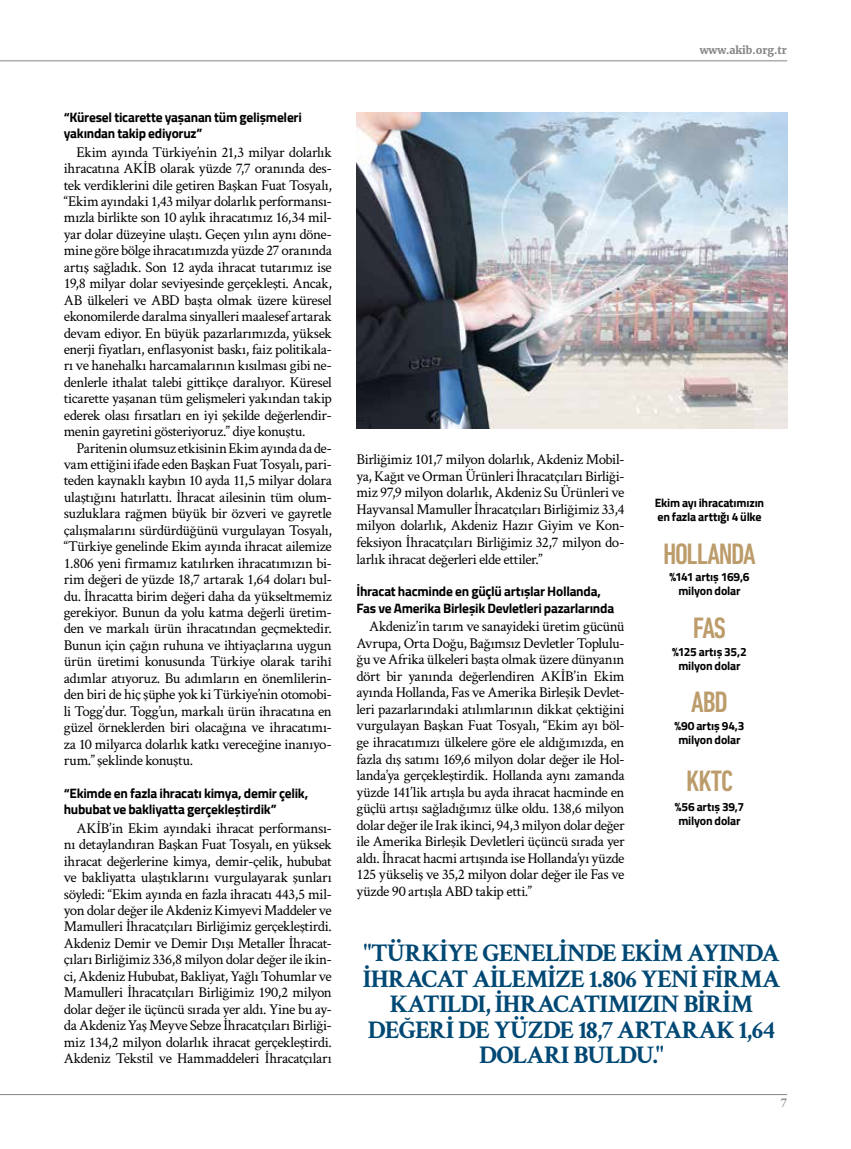
<style>
.page{position:relative;width:851px;height:1149px;background:#fff}
.page>*{position:absolute;margin:0;border:0;box-sizing:border-box;transform-origin:0 0}
.t1{font:500 condensed 30px "DIN Next LT Pro";letter-spacing:-.035em;color:#bc9c6b}
.t2{font:700 25.5px/25.5px "Crimson Text";letter-spacing:-.03em;color:#004874;text-align:center}
.t3{font:15px/16.5px "Crimson Text";letter-spacing:-.025em;color:#000;text-align:justify}
.t4{font:700 13.5px/16.5px "Titillium Web";letter-spacing:-.02em;color:#000}
.t5{font:700 13.5px "Crimson Text";color:#878787}
.t6{font:700 12px/13.5px "Titillium Web";letter-spacing:-.015em;color:#000;text-align:center}
.t7{font:900 10.5px "Merriweather";color:#878787}
</style>
<div class="page">
<hr style="left:0;top:1093px;width:787px;height:1px;background:#878787">
<hr style="left:0;top:60px;width:787px;height:1px;background:#878787">
<img style="left:356px;top:113px;width:431px;height:315px">
<p class="t4" style="left:64px;top:108px;width:239px">“Küresel ticarette yaşanan tüm gelişmeleri yakından takip ediyoruz”</p>
<p class="t3" style="left:64px;top:143px;width:269px;text-indent:13px">Ekim ayında Türkiye’nin 21,3 milyar dolarlık ihracatına AKİB olarak yüzde 7,7 oranında des&shy;tek verdiklerini dile getiren Başkan Fuat Tosyalı, “Ekim ayındaki 1,43 milyar dolarlık performansı&shy;mızla birlikte son 10 aylık ihracatımız 16,34 mil&shy;yar dolar düzeyine ulaştı. Geçen yılın aynı döne&shy;mine göre bölge ihracatımızda yüzde 27 oranında artış sağladık. Son 12 ayda ihracat tutarımız ise 19,8 milyar dolar seviyesinde gerçekleşti. Ancak, AB ülkeleri ve ABD başta olmak üzere küresel ekonomilerde daralma sinyalleri maalesef artarak devam ediyor. En büyük pazarlarımızda, yüksek enerji fiyatları, enflasyonist baskı, faiz politikala&shy;rı ve hanehalkı harcamalarının kısılması gibi ne&shy;denlerle ithalat talebi gittikçe daralıyor. Küresel ticarette yaşanan tüm gelişmeleri yakından takip ederek olası fırsatları en iyi şekilde değerlendir&shy;menin gayretini gösteriyoruz.” diye konuştu.</p>
<p class="t3" style="left:64px;top:439px;width:269px;text-indent:13px">Paritenin olumsuz etkisinin Ekim ayında da de&shy;vam ettiğini ifade eden Başkan Fuat Tosyalı, pari&shy;teden kaynaklı kaybın 10 ayda 11,5 milyar dolara ulaştığını hatırlattı. İhracat ailesinin tüm olum&shy;suzluklara rağmen büyük bir özveri ve gayretle çalışmalarını sürdürdüğünü vurgulayan Tosyalı, “Türkiye genelinde Ekim ayında ihracat ailemize 1.806 yeni firmamız katılırken ihracatımızın bi&shy;rim değeri de yüzde 18,7 artarak 1,64 doları bul&shy;du. İhracatta birim değeri daha da yükseltmemiz gerekiyor. Bunun da yolu katma değerli üretim&shy;den ve markalı ürün ihracatından geçmektedir.<br>Bunun için çağın ruhuna ve ihtiyaçlarına uygun ürün üretimi konusunda Türkiye olarak tarihî adımlar atıyoruz. Bu adımların en önemlilerin&shy;den biri de hiç şüphe yok ki Türkiye’nin otomobi&shy;li Togg’dur. Togg’un, markalı ürün ihracatına en güzel örneklerden biri olacağına ve ihracatımı&shy;za 10 milyarca dolarlık katkı vereceğine inanıyo&shy;rum.” şeklinde konuştu.</p>
<p class="t4" style="left:64px;top:783px;width:246px">“Ekimde en fazla ihracatı kimya, demir çelik, hububat ve bakliyatta gerçekleştirdik”</p>
<p class="t3" style="left:64px;top:819px;width:269px;text-indent:13px">AKİB’in Ekim ayındaki ihracat performansı&shy;nı detaylandıran Başkan Fuat Tosyalı, en yüksek ihracat değerlerine kimya, demir-çelik, hububat ve bakliyatta ulaştıklarını vurgulayarak şunları söyledi: “Ekim ayında en fazla ihracatı 443,5 mil&shy;yon dolar değer ile Akdeniz Kimyevi Maddeler ve Mamulleri İhracatçıları Birliğimiz gerçekleştirdi.<br>Akdeniz Demir ve Demir Dışı Metaller İhracat&shy;çıları Birliğimiz 336,8 milyon dolar değer ile ikin&shy;ci, Akdeniz Hububat, Bakliyat, Yağlı Tohumlar ve Mamulleri İhracatçıları Birliğimiz 190,2 milyon dolar değer ile üçüncü sırada yer aldı. Yine bu ay&shy;da Akdeniz Yaş Meyve Sebze İhracatçıları Birliği&shy;miz 134,2 milyon dolarlık ihracat gerçekleştirdi.<br>Akdeniz Tekstil ve Hammaddeleri İhracatçıları</p>
<p class="t7" style="left:699px;top:43px;width:89px">www.akib.org.tr</p>
<p class="t3" style="left:356px;top:450px;width:269px">Birliğimiz 101,7 milyon dolarlık, Akdeniz Mobil&shy;ya, Kağıt ve Orman Ürünleri İhracatçıları Birliği&shy;miz 97,9 milyon dolarlık, Akdeniz Su Ürünleri ve Hayvansal Mamuller İhracatçıları Birliğimiz 33,4 milyon dolarlık, Akdeniz Hazır Giyim ve Kon&shy;feksiyon İhracatçıları Birliğimiz 32,7 milyon do&shy;larlık ihracat değerleri elde ettiler.”</p>
<p class="t4" style="left:356px;top:582px;width:259px">İhracat hacminde en güçlü artışlar Hollanda,<br>Fas ve Amerika Birleşik Devletleri pazarlarında</p>
<p class="t3" style="left:356px;top:617px;width:269px;text-indent:13px">Akdeniz’in tarım ve sanayideki üretim gücünü Avrupa, Orta Doğu, Bağımsız Devletler Toplulu&shy;ğu ve Afrika ülkeleri başta olmak üzere dünyanın dört bir yanında değerlendiren AKİB’in Ekim ayında Hollanda, Fas ve Amerika Birleşik Devlet&shy;leri pazarlarındaki atılımlarının dikkat çektiğini vurgulayan Başkan Fuat Tosyalı, “Ekim ayı böl&shy;ge ihracatımızı ülkelere göre ele aldığımızda, en fazla dış satımı 169,6 milyon dolar değer ile Hol&shy;landa’ya gerçekleştirdik. Hollanda aynı zamanda yüzde 141’lik artışla bu ayda ihracat hacminde en güçlü artışı sağladığımız ülke oldu. 138,6 milyon dolar değer ile Irak ikinci, 94,3 milyon dolar değer ile Amerika Birleşik Devletleri üçüncü sırada yer aldı. İhracat hacmi artışında ise Hollanda’yı yüzde 125 yükseliş ve 35,2 milyon dolar değer ile Fas ve yüzde 90 artışla ABD takip etti.”</p>
<h2 class="t2" style="left:363px;top:939px;width:418px">"TÜRKIYE GENELINDE EKIM AYINDA<br>IHRACAT AILEMIZE 1.806 YENI FIRMA<br>KATILDI, IHRACATIMIZIN BIRIM<br>DEĞERI DE YÜZDE 18,7 ARTARAK 1,64<br>DOLARI BULDU."</h2>
<p class="t6" style="left:654px;top:495px;width:111px;text-align:left">Ekim ayı ihracatımızın en fazla arttığı 4 ülke</p>
<h1 class="t1" style="left:663px;top:536px;width:94px">HOLLANDA</h1>
<p class="t6" style="left:669px;top:569px;width:82px">%141 artış 169,6 milyon dolar</p>
<h1 class="t1" style="left:692px;top:611px;width:35px">FAS</h1>
<p class="t6" style="left:672px;top:644px;width:76px">%125 artış 35,2 milyon dolar</p>
<h1 class="t1" style="left:691px;top:684px;width:38px">ABD</h1>
<p class="t6" style="left:674px;top:718px;width:72px">%90 artış 94,3 milyon dolar</p>
<h1 class="t1" style="left:686px;top:764px;width:48px">KKTC</h1>
<p class="t6" style="left:674px;top:799px;width:71px;text-align:left">%56 artış 39,7 milyon dolar</p>
<p class="t5" style="left:780px;top:1094px;width:8px">7</p>
</div>
